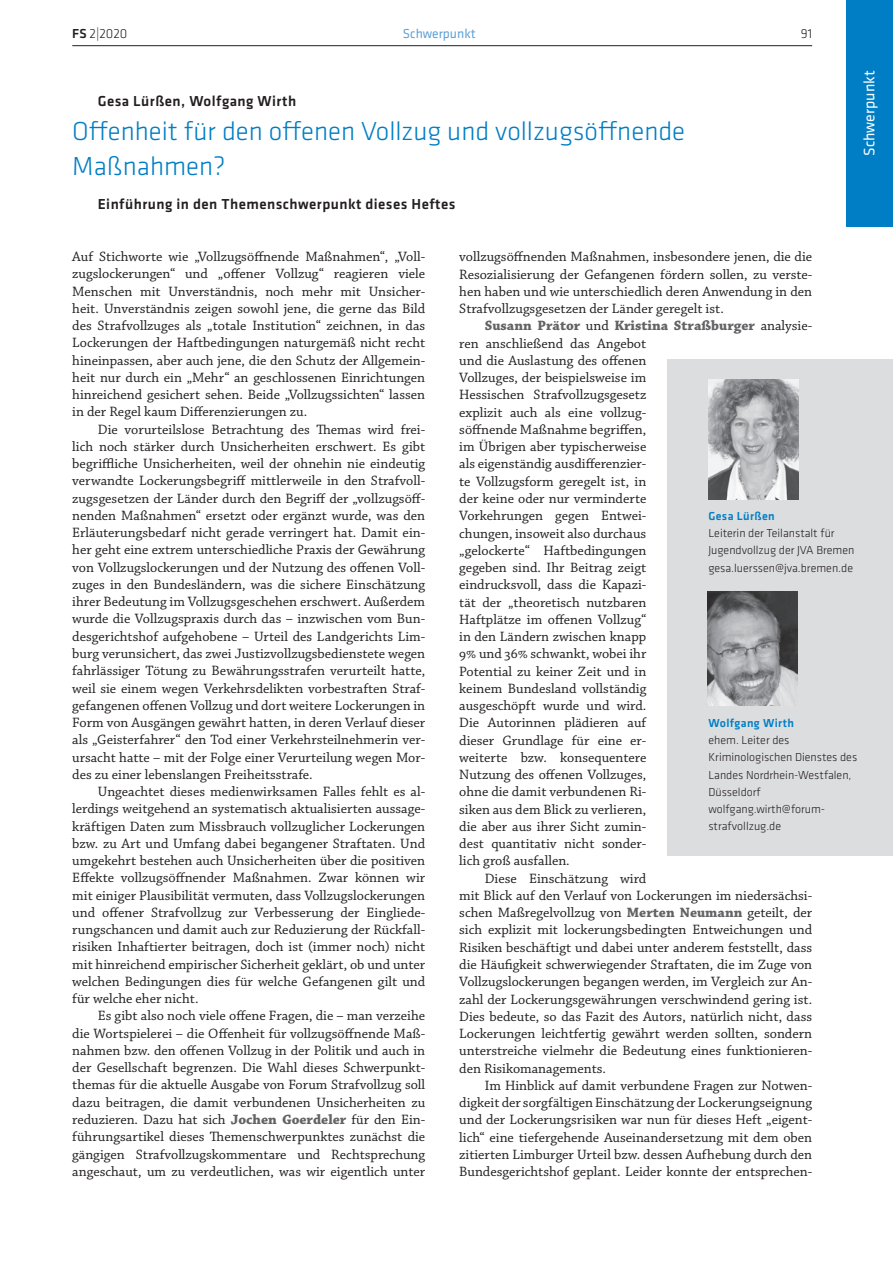
<style>
.page{position:relative;width:893px;height:1263px;background:#fff}
.page>*{position:absolute;margin:0;border:0;box-sizing:border-box;transform-origin:0 0}
.t1{font:300 27px/34.5px "Klavika";color:#007ec5}
.t2{font:15.75px "Klavika";color:#fff}
.t3{font:500 15px "Klavika";letter-spacing:.03em;color:#231f20}
.t4{font:14.25px/17.2px "Chaparral Pro";color:#231f20;text-align:justify}
.t5{font:700 14.25px "Chaparral Pro";color:#636366}
.t6{font:13.5px "Klavika";color:#60a3d8}
.t7{font:300 13.5px "Klavika";letter-spacing:-.005em;color:#231f20}
.t8{font:300 12px/17.2px "Klavika";color:#231f20}
.t9{font:500 12px "Klavika";letter-spacing:.03em;color:#007ec5}
.s1{font-weight:500}
.s2{font-weight:700;color:#636366}
.s3{font-weight:400;color:#231f20}
</style>
<div class="page">
<hr style="left:72px;top:45px;width:740px;height:1px;background:#231f20">
<div style="left:846px;top:0;width:47px;height:227px;background:#007ec5"></div>
<div style="left:668px;top:360px;width:225px;height:496px;background:#dcdddf"></div>
<img style="left:708px;top:379px;width:90px;height:120px">
<img style="left:707px;top:592px;width:90px;height:113px">
<p class="t7" style="left:72px;top:26px;width:57px"><span class="s1">FS</span> 2|2020</p>
<p class="t6" style="left:403px;top:26px;width:75px">Schwerpunkt</p>
<p class="t7" style="left:801px;top:26px;width:13px">91</p>
<p class="t2" style="left:861px;top:156px;width:87px;rotate:-90deg">Schwerpunkt</p>
<p class="t3" style="left:98px;top:93px;width:200px">Gesa Lürßen, Wolfgang Wirth</p>
<h1 class="t1" style="left:72px;top:115px;width:614px">Offenheit für den offenen Vollzug und vollzugsöffnende<br>Maßnahmen?</h1>
<p class="t3" style="left:98px;top:196px;width:359px">Einführung in den Themenschwerpunkt dieses Heftes</p>
<p class="t4" style="left:72px;top:248px;width:354px">Auf Stichworte wie „Vollzugsöffnende Maßnahmen“, „Voll&shy;zugslockerungen“ und „offener Vollzug“ reagieren viele Menschen mit Unverständnis, noch mehr mit Unsicher&shy;heit. Unverständnis zeigen sowohl jene, die gerne das Bild des Strafvollzuges als „totale Institution“ zeichnen, in das Lockerungen der Haftbedingungen naturgemäß nicht recht hineinpassen, aber auch jene, die den Schutz der Allgemein&shy;heit nur durch ein „Mehr“ an geschlossenen Einrichtungen hinreichend gesichert sehen. Beide „Vollzugssichten“ lassen in der Regel kaum Differenzierungen zu.</p>
<p class="t4" style="left:72px;top:421px;width:354px;text-indent:26px">Die vorurteilslose Betrachtung des Themas wird frei&shy;lich noch stärker durch Unsicherheiten erschwert. Es gibt begriffliche Unsicherheiten, weil der ohnehin nie eindeutig verwandte Lockerungsbegriff mittlerweile in den Strafvoll&shy;zugsgesetzen der Länder durch den Begriff der „vollzugsöff&shy;nenden Maßnahmen“ ersetzt oder ergänzt wurde, was den Erläuterungsbedarf nicht gerade verringert hat. Damit ein&shy;her geht eine extrem unterschiedliche Praxis der Gewährung von Vollzugslockerungen und der Nutzung des offenen Voll&shy;zuges in den Bundesländern, was die sichere Einschätzung ihrer Bedeutung im Vollzugsgeschehen erschwert. Außerdem wurde die Vollzugspraxis durch das – inzwischen vom Bun&shy;desgerichtshof aufgehobene – Urteil des Landgerichts Lim&shy;burg verunsichert, das zwei Justizvollzugsbedienstete wegen fahrlässiger Tötung zu Bewährungsstrafen verurteilt hatte, weil sie einem wegen Verkehrsdelikten vorbestraften Straf&shy;gefangenen offenen Vollzug und dort weitere Lockerungen in Form von Ausgängen gewährt hatten, in deren Verlauf dieser als „Geisterfahrer“ den Tod einer Verkehrsteilnehmerin ver&shy;ursacht hatte – mit der Folge einer Verurteilung wegen Mor&shy;des zu einer lebenslangen Freiheitsstrafe.</p>
<p class="t4" style="left:72px;top:783px;width:354px;text-indent:26px">Ungeachtet dieses medienwirksamen Falles fehlt es al&shy;lerdings weitgehend an systematisch aktualisierten aussage&shy;kräftigen Daten zum Missbrauch vollzuglicher Lockerungen bzw. zu Art und Umfang dabei begangener Straftaten. Und umgekehrt bestehen auch Unsicherheiten über die positiven Effekte vollzugsöffnender Maßnahmen. Zwar können wir mit einiger Plausibilität vermuten, dass Vollzugslockerungen und offener Strafvollzug zur Verbesserung der Eingliede&shy;rungschancen und damit auch zur Reduzierung der Rückfall&shy;risiken Inhaftierter beitragen, doch ist (immer noch) nicht mit hinreichend empirischer Sicherheit geklärt, ob und unter welchen Bedingungen dies für welche Gefangenen gilt und für welche eher nicht.</p>
<p class="t4" style="left:72px;top:1008px;width:354px;text-indent:26px">Es gibt also noch viele offene Fragen, die – man verzeihe die Wortspielerei – die Offenheit für vollzugsöffnende Maß&shy;nahmen bzw. den offenen Vollzug in der Politik und auch in der Gesellschaft begrenzen. Die Wahl dieses Schwerpunkt&shy;themas für die aktuelle Ausgabe von Forum Strafvollzug soll dazu beitragen, die damit verbundenen Unsicherheiten zu reduzieren. Dazu hat sich <span class="s2">Jochen Goerdeler</span> für den Ein&shy;führungsartikel dieses Themenschwerpunktes zunächst die gängigen Strafvollzugskommentare und Rechtsprechung angeschaut, um zu verdeutlichen, was wir eigentlich unter</p>
<p class="t4" style="left:459px;top:249px;width:354px">vollzugsöffnenden Maßnahmen, insbesondere jenen, die die Resozialisierung der Gefangenen fördern sollen, zu verste&shy;hen haben und wie unterschiedlich deren Anwendung in den Strafvollzugsgesetzen der Länder geregelt ist.</p>
<p class="t5" style="left:485px;top:317px;width:329px">Susann Prätor <span class="s3">und</span> Kristina Straßburger <span class="s3">analysie-</span></p>
<p class="t4" style="left:459px;top:335px;width:189px">ren anschließend das Angebot</p>
<p class="t4" style="left:459px;top:352px;width:189px">und die Auslastung des offenen</p>
<p class="t4" style="left:459px;top:370px;width:189px">Vollzuges, der beispielsweise im</p>
<p class="t4" style="left:459px;top:387px;width:189px">Hessischen Strafvollzugsgesetz</p>
<p class="t4" style="left:459px;top:404px;width:189px">explizit auch als eine vollzug-</p>
<p class="t4" style="left:459px;top:421px;width:189px">söffnende Maßnahme begriffen,</p>
<p class="t4" style="left:459px;top:439px;width:189px">im Übrigen aber typischerweise</p>
<p class="t4" style="left:459px;top:456px;width:189px">als eigenständig ausdifferenzier-</p>
<p class="t4" style="left:459px;top:473px;width:189px">te Vollzugsform geregelt ist, in</p>
<p class="t4" style="left:459px;top:490px;width:189px">der keine oder nur verminderte</p>
<p class="t4" style="left:459px;top:508px;width:189px">Vorkehrungen gegen Entwei-</p>
<p class="t4" style="left:459px;top:525px;width:189px">chungen, insoweit also durchaus</p>
<p class="t4" style="left:459px;top:542px;width:189px">„gelockerte“ Haftbedingungen</p>
<p class="t4" style="left:459px;top:559px;width:189px">gegeben sind. Ihr Beitrag zeigt</p>
<p class="t4" style="left:459px;top:577px;width:189px">eindrucksvoll, dass die Kapazi-</p>
<p class="t4" style="left:459px;top:594px;width:189px">tät der „theoretisch nutzbaren</p>
<p class="t4" style="left:459px;top:611px;width:189px">Haftplätze im offenen Vollzug“</p>
<p class="t4" style="left:459px;top:628px;width:189px">in den Ländern zwischen knapp</p>
<p class="t4" style="left:459px;top:646px;width:189px">9% und 36% schwankt, wobei ihr</p>
<p class="t4" style="left:459px;top:663px;width:189px">Potential zu keiner Zeit und in</p>
<p class="t4" style="left:459px;top:680px;width:189px">keinem Bundesland vollständig</p>
<p class="t4" style="left:459px;top:697px;width:189px">ausgeschöpft wurde und wird.</p>
<p class="t4" style="left:459px;top:715px;width:189px">Die Autorinnen plädieren auf</p>
<p class="t4" style="left:459px;top:732px;width:189px">dieser Grundlage für eine er-</p>
<p class="t4" style="left:459px;top:749px;width:189px">weiterte bzw. konsequentere</p>
<p class="t4" style="left:459px;top:766px;width:189px">Nutzung des offenen Vollzuges,</p>
<p class="t4" style="left:459px;top:784px;width:189px">ohne die damit verbundenen Ri-</p>
<p class="t4" style="left:459px;top:801px;width:189px">siken aus dem Blick zu verlieren,</p>
<p class="t4" style="left:459px;top:818px;width:189px">die aber aus ihrer Sicht zumin-</p>
<p class="t4" style="left:459px;top:836px;width:189px">dest quantitativ nicht sonder-</p>
<p class="t4" style="left:459px;top:853px;width:112px">lich groß ausfallen.</p>
<p class="t4" style="left:485px;top:870px;width:163px">Diese Einschätzung wird</p>
<p class="t4" style="left:459px;top:887px;width:354px">mit Blick auf den Verlauf von Lockerungen im niedersächsi-</p>
<p class="t4" style="left:459px;top:905px;width:354px">schen Maßregelvollzug von <span class="s2">Merten Neumann</span> geteilt, der</p>
<p class="t4" style="left:459px;top:922px;width:354px">sich explizit mit lockerungsbedingten Entweichungen und</p>
<p class="t4" style="left:459px;top:939px;width:354px">Risiken beschäftigt und dabei unter anderem feststellt, dass</p>
<p class="t4" style="left:459px;top:956px;width:354px">die Häufigkeit schwerwiegender Straftaten, die im Zuge von</p>
<p class="t4" style="left:459px;top:974px;width:354px">Vollzugslockerungen begangen werden, im Vergleich zur An-</p>
<p class="t4" style="left:459px;top:991px;width:354px">zahl der Lockerungsgewährungen verschwindend gering ist.</p>
<p class="t4" style="left:459px;top:1008px;width:354px">Dies bedeute, so das Fazit des Autors, natürlich nicht, dass</p>
<p class="t4" style="left:459px;top:1025px;width:354px">Lockerungen leichtfertig gewährt werden sollten, sondern</p>
<p class="t4" style="left:459px;top:1043px;width:354px">unterstreiche vielmehr die Bedeutung eines funktionieren-</p>
<p class="t4" style="left:459px;top:1060px;width:148px">den Risikomanagements.</p>
<p class="t4" style="left:485px;top:1077px;width:329px">Im Hinblick auf damit verbundene Fragen zur Notwen-</p>
<p class="t4" style="left:459px;top:1094px;width:354px">digkeit der sorgfältigen Einschätzung der Lockerungseignung</p>
<p class="t4" style="left:459px;top:1112px;width:354px">und der Lockerungsrisiken war nun für dieses Heft „eigent-</p>
<p class="t4" style="left:459px;top:1129px;width:354px">lich“ eine tiefergehende Auseinandersetzung mit dem oben</p>
<p class="t4" style="left:459px;top:1146px;width:354px">zitierten Limburger Urteil bzw. dessen Aufhebung durch den</p>
<p class="t4" style="left:459px;top:1163px;width:354px">Bundesgerichtshof geplant. Leider konnte der entsprechen-</p>
<p class="t9" style="left:708px;top:509px;width:68px">Gesa Lürßen</p>
<p class="t8" style="left:708px;top:525px;width:147px">Leiterin der Teilanstalt für<br>Jugendvollzug der JVA Bremen gesa.luerssen@jva.bremen.de</p>
<p class="t9" style="left:708px;top:716px;width:87px">Wolfgang Wirth</p>
<p class="t8" style="left:708px;top:732px;width:150px">ehem. Leiter des<br>Kriminologischen Dienstes des<br>Landes Nordrhein-Westfalen,<br>Düsseldorf wolfgang.wirth@forum&shy;strafvollzug.de</p>
</div>
